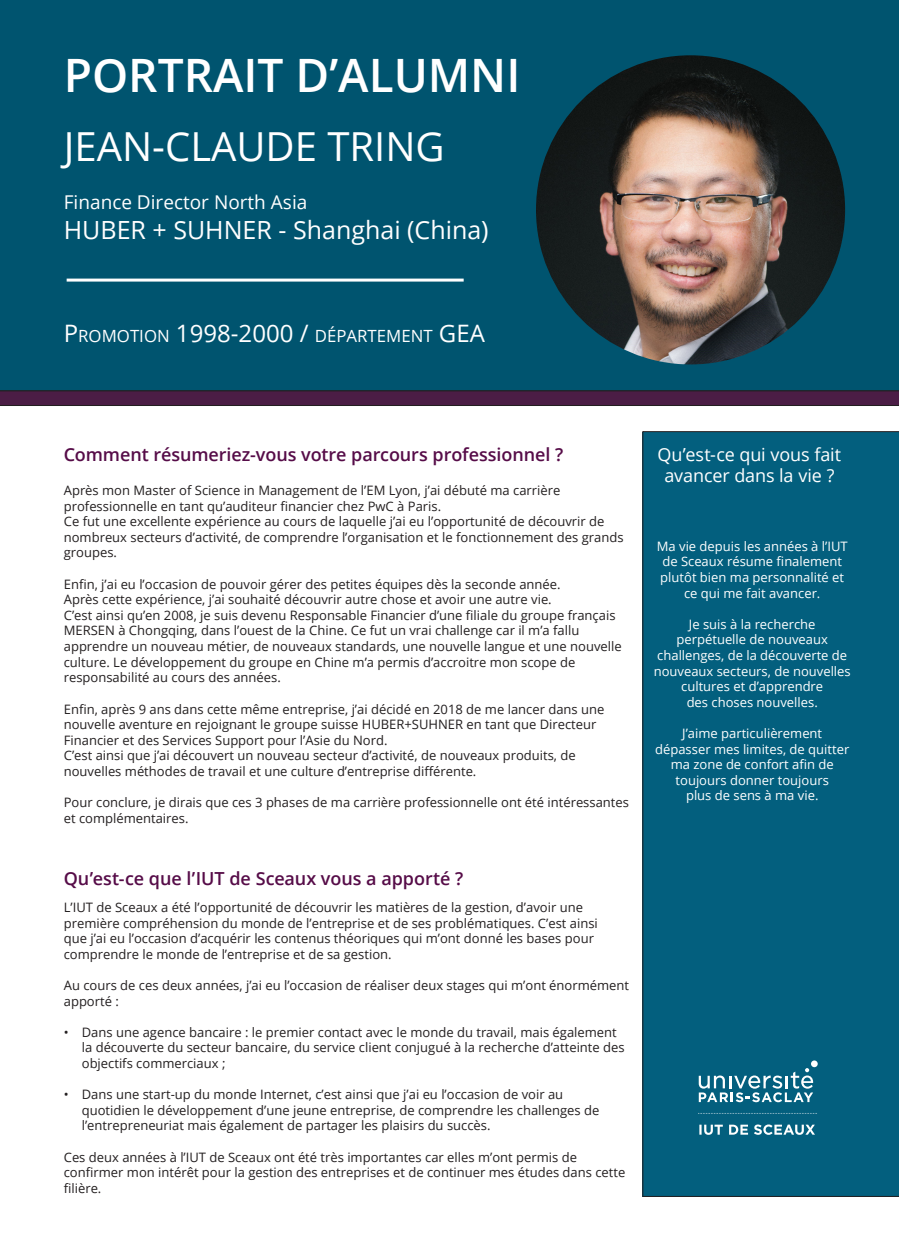
<style>
.page{position:relative;width:899px;height:1248px;background:#fff}
.page>*{position:absolute;margin:0;border:0;box-sizing:border-box;transform-origin:0 0}
.t1{font:600 46px "Open Sans";color:#fff}
.t2{font:40px "Open Sans";color:#fff}
.t3{font:25px "Open Sans";color:#fff}
.t4{font:19px "Open Sans";color:#fff}
.t5{font:600 18px "Open Sans";letter-spacing:-.005em;color:#560c48}
.t6{font:18px/21.6px "Open Sans";letter-spacing:-.005em;color:#fff;text-align:center}
.t7{font:16.8px "Open Sans";color:#fff}
.t8{font:13px/15.6px "Open Sans";color:#231f20}
.t9{font:13px/15.6px "Open Sans";color:#fff;text-align:center}
.s1{font-size:24px}
</style>
<div class="page">
<div style="left:0;top:0;width:899px;height:390px;background:#00546f"></div>
<div style="left:642px;top:431px;width:257px;height:765px;background:#035f7e"></div>
<svg style="left:0;top:390px;width:899px;height:16px;background:#441d40"></svg>
<img style="left:536px;top:55px;width:309px;height:309px;border-radius:154px">
<hr style="left:67px;top:278px;width:396px;height:3px;background:#fff">
<div style="left:811px;top:1060px;width:6px;height:7px;background:#fff;border-radius:50%"></div>
<svg style="left:698px;top:1067px;width:115px;height:35px"></svg>
<svg style="left:698px;top:1112px;width:119px;height:1px"></svg>
<svg style="left:699px;top:1124px;width:116px;height:10px"></svg>
<p class="t1" style="left:64px;top:44px;width:458px">PORTRAIT D’ALUMNI</p>
<p class="t2" style="left:64px;top:119px;width:382px">JEAN-CLAUDE TRING</p>
<p class="t4" style="left:64px;top:189px;width:245px">Finance Director North Asia</p>
<p class="t3" style="left:64px;top:213px;width:426px">HUBER + SUHNER - Shanghai (China)</p>
<p class="t7" style="left:64px;top:324px;width:407px"><span class="s1">P</span>ROMOTION <span class="s1">1998-2000 /</span> DÉPARTEMENT <span class="s1">GEA</span></p>
<p class="t5" style="left:64px;top:441px;width:501px">Comment résumeriez-vous votre parcours professionnel ?</p>
<p class="t6" style="left:657px;top:442px;width:185px">Qu’est-ce qui vous fait avancer dans la vie ?</p>
<p class="t8" style="left:64px;top:482px;width:498px">Après mon Master of Science in Management de l’EM Lyon, j’ai débuté ma carrière professionnelle en tant qu’auditeur financier chez PwC à Paris.</p>
<p class="t8" style="left:64px;top:513px;width:561px">Ce fut une excellente expérience au cours de laquelle j’ai eu l’opportunité de découvrir de nombreux secteurs d’activité, de comprendre l’organisation et le fonctionnement des grands groupes.</p>
<p class="t8" style="left:64px;top:575px;width:498px">Enfin, j’ai eu l’occasion de pouvoir gérer des petites équipes dès la seconde année.</p>
<p class="t8" style="left:64px;top:591px;width:489px">Après cette expérience, j’ai souhaité découvrir autre chose et avoir une autre vie.</p>
<p class="t8" style="left:64px;top:607px;width:559px">C’est ainsi qu’en 2008, je suis devenu Responsable Financier d’une filiale du groupe français MERSEN à Chongqing, dans l’ouest de la Chine. Ce fut un vrai challenge car il m’a fallu apprendre un nouveau métier, de nouveaux standards, une nouvelle langue et une nouvelle culture. Le développement du groupe en Chine m’a permis d’accroitre mon scope de responsabilité au cours des années.</p>
<p class="t8" style="left:64px;top:700px;width:542px">Enfin, après 9 ans dans cette même entreprise, j’ai décidé en 2018 de me lancer dans une nouvelle aventure en rejoignant le groupe suisse HUBER+SUHNER en tant que Directeur<br>Financier et des Services Support pour l’Asie du Nord.</p>
<p class="t8" style="left:64px;top:747px;width:513px">C’est ainsi que j’ai découvert un nouveau secteur d’activité, de nouveaux produits, de nouvelles méthodes de travail et une culture d’entreprise différente.</p>
<p class="t8" style="left:64px;top:794px;width:566px">Pour conclure, je dirais que ces 3 phases de ma carrière professionnelle ont été intéressantes et complémentaires.</p>
<p class="t5" style="left:64px;top:865px;width:401px">Qu’est-ce que l’IUT de Sceaux vous a apporté ?</p>
<p class="t8" style="left:64px;top:899px;width:535px">L’IUT de Sceaux a été l’opportunité de découvrir les matières de la gestion, d’avoir une première compréhension du monde de l’entreprise et de ses problématiques. C’est ainsi que j’ai eu l’occasion d’acquérir les contenus théoriques qui m’ont donné les bases pour comprendre le monde de l’entreprise et de sa gestion.</p>
<p class="t8" style="left:64px;top:977px;width:567px">Au cours de ces deux années, j’ai eu l’occasion de réaliser deux stages qui m’ont énormément apporté :</p>
<p class="t8" style="left:82px;top:1023px;width:544px;text-indent:-18px">• Dans une agence bancaire : le premier contact avec le monde du travail, mais également la découverte du secteur bancaire, du service client conjugué à la recherche d’atteinte des objectifs commerciaux ;</p>
<p class="t8" style="left:82px;top:1086px;width:519px;text-indent:-18px">• Dans une start-up du monde Internet, c’est ainsi que j’ai eu l’occasion de voir au quotidien le développement d’une jeune entreprise, de comprendre les challenges de l’entrepreneuriat mais également de partager les plaisirs du succès.</p>
<p class="t8" style="left:64px;top:1148px;width:563px">Ces deux années à l’IUT de Sceaux ont été très importantes car elles m’ont permis de confirmer mon intérêt pour la gestion des entreprises et de continuer mes études dans cette filière.</p>
<p class="t9" style="left:656px;top:538px;width:192px">Ma vie depuis les années à l’IUT de Sceaux résume finalement plutôt bien ma personnalité et ce qui me fait avancer.</p>
<p class="t9" style="left:653px;top:616px;width:198px">Je suis à la recherche perpétuelle de nouveaux challenges, de la découverte de nouveaux secteurs, de nouvelles cultures et d’apprendre</p>
<p class="t9" style="left:686px;top:694px;width:133px">des choses nouvelles.</p>
<p class="t9" style="left:655px;top:725px;width:196px">J’aime particulièrement dépasser mes limites, de quitter ma zone de confort afin de toujours donner toujours</p>
<p class="t9" style="left:686px;top:787px;width:134px">plus de sens à ma vie.</p>
</div>
